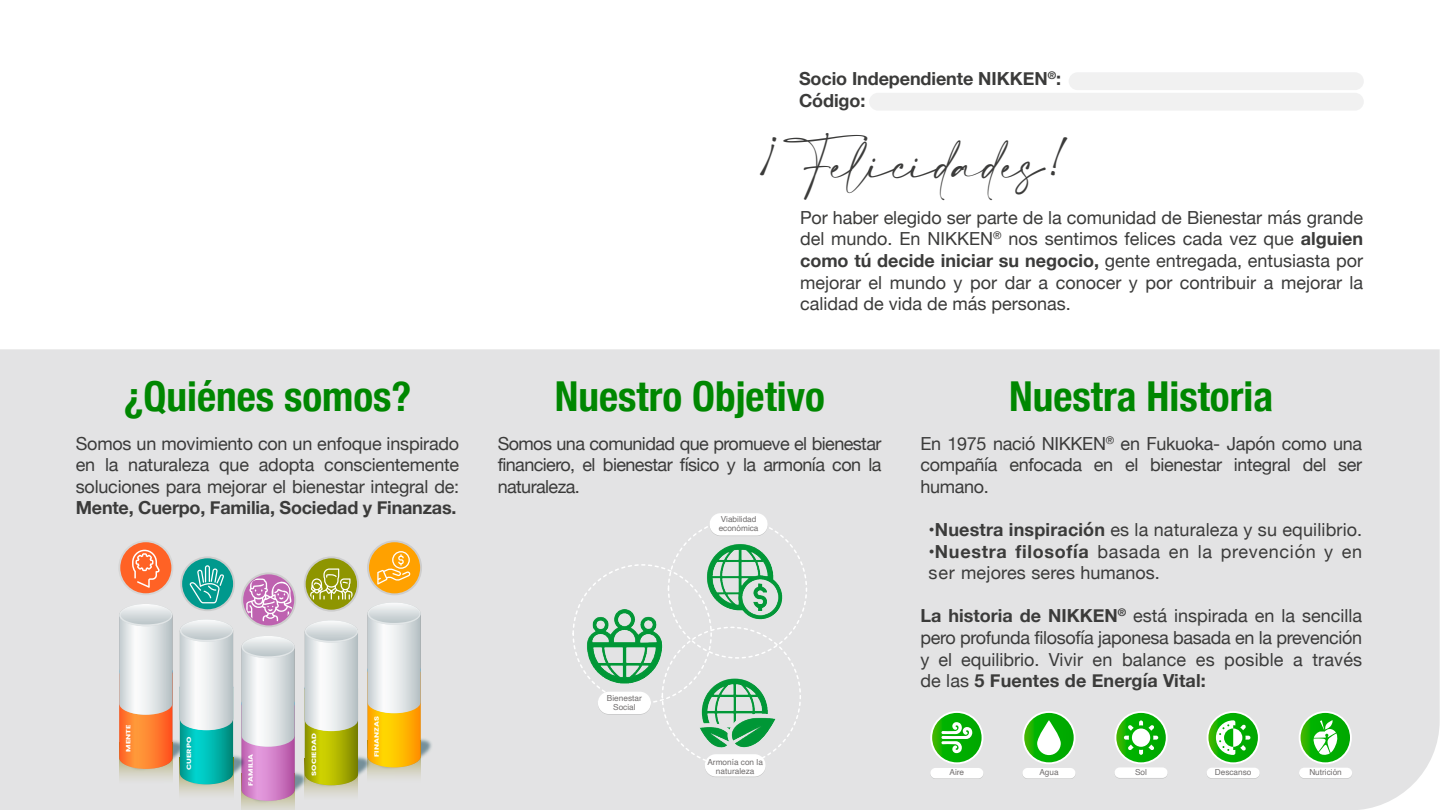
<style>
.page{position:relative;width:1440px;height:810px;background:#fff}
.page>*{position:absolute;margin:0;border:0;box-sizing:border-box;transform-origin:0 0}
.t1{font:700 condensed 41.25px "Helvetica Neue";color:#008701}
.t2{font:37.5px "Amalfi Coast";letter-spacing:-.005em;color:#3b3b3a}
.t3{font:18px/21.6px "Helvetica Neue";letter-spacing:-.01em;color:#3b3b3a;text-align:justify}
.t4{font:700 18px/21.6px "Helvetica Neue";letter-spacing:-.01em;color:#3b3b3a}
.t5{font:18px/21.6px "Helvetica Neue";letter-spacing:.04em;color:#3b3b3a}
.t6{font:18px "Helvetica Neue";letter-spacing:.01em;color:#3b3b3a}
.t7{font:8.25px/9px "Helvetica";color:#726f6f;text-align:center}
.t8{font:700 6.15px "Poppins";color:#fff;scale:1.31 1}
.s1{font-weight:700}
</style>
<div class="page">
<div style="left:0;top:349px;width:1440px;height:461px;background:#e3e3e4"></div>
<svg style="left:930px;top:711px;width:53px;height:53px"></svg>
<svg style="left:932px;top:713px;width:50px;height:49px"></svg>
<svg style="left:941px;top:722px;width:31px;height:31px"></svg>
<svg style="left:930px;top:769px;width:53px;height:10px"></svg>
<div style="left:930px;top:768px;width:53px;height:10px;background:#fff;border-radius:5px"></div>
<svg style="left:1022px;top:711px;width:54px;height:53px"></svg>
<svg style="left:1024px;top:713px;width:50px;height:49px"></svg>
<svg style="left:1037px;top:720px;width:24px;height:35px"></svg>
<div style="left:1022px;top:769px;width:54px;height:10px;background:#dbdcdc;border-radius:5px"></div>
<div style="left:1022px;top:768px;width:54px;height:10px;background:#fff;border-radius:5px"></div>
<svg style="left:1115px;top:711px;width:53px;height:53px"></svg>
<svg style="left:1116px;top:713px;width:50px;height:49px"></svg>
<svg style="left:1124px;top:720px;width:34px;height:35px"></svg>
<svg style="left:1115px;top:768px;width:53px;height:11px"></svg>
<div style="left:1115px;top:767px;width:53px;height:11px;background:#fff;border-radius:5px"></div>
<svg style="left:1207px;top:711px;width:53px;height:53px"></svg>
<svg style="left:1208px;top:713px;width:50px;height:49px"></svg>
<svg style="left:1216px;top:720px;width:34px;height:35px"></svg>
<div style="left:1207px;top:768px;width:53px;height:11px;background:#dbdbdb;border-radius:5px"></div>
<div style="left:1207px;top:768px;width:53px;height:10px;background:#fff;border-radius:5px"></div>
<svg style="left:1299px;top:711px;width:53px;height:53px"></svg>
<svg style="left:1301px;top:713px;width:49px;height:49px"></svg>
<svg style="left:1313px;top:720px;width:26px;height:36px"></svg>
<div style="left:1299px;top:768px;width:53px;height:11px;background:#dadada;border-radius:5px"></div>
<div style="left:1299px;top:768px;width:53px;height:10px;background:#fff;border-radius:5px"></div>
<svg style="left:118px;top:540px;width:55px;height:55px"></svg>
<div style="left:120px;top:542px;width:51px;height:51px;background:#ff6225;border-radius:50%"></div>
<svg style="left:132px;top:550px;width:28px;height:38px"></svg>
<div style="left:104px;top:715px;width:76px;height:79px;background:#e3e3e4"></div>
<svg style="left:119px;top:769px;width:46px;height:15px"></svg>
<svg style="left:119px;top:604px;width:53px;height:165px"></svg>
<svg style="left:241px;top:572px;width:55px;height:55px"></svg>
<div style="left:243px;top:574px;width:51px;height:51px;background:#be62b0;border-radius:50%"></div>
<svg style="left:245px;top:575px;width:48px;height:47px"></svg>
<svg style="left:269px;top:801px;width:21px;height:9px"></svg>
<svg style="left:241px;top:636px;width:54px;height:165px"></svg>
<svg style="left:180px;top:556px;width:55px;height:55px"></svg>
<div style="left:182px;top:558px;width:51px;height:51px;background:#00998d;border-radius:50%"></div>
<svg style="left:189px;top:565px;width:35px;height:38px"></svg>
<img style="left:165px;top:731px;width:104px;height:79px">
<svg style="left:180px;top:784px;width:53px;height:16px"></svg>
<svg style="left:180px;top:619px;width:53px;height:165px"></svg>
<svg style="left:367px;top:540px;width:55px;height:55px"></svg>
<div style="left:369px;top:542px;width:51px;height:51px;background:#ffa100;border-radius:50%"></div>
<svg style="left:377px;top:551px;width:34px;height:34px"></svg>
<div style="left:358px;top:714px;width:99px;height:79px;background:#e3e3e4"></div>
<svg style="left:394px;top:767px;width:27px;height:16px"></svg>
<svg style="left:367px;top:602px;width:54px;height:165px"></svg>
<svg style="left:304px;top:556px;width:55px;height:56px"></svg>
<div style="left:306px;top:558px;width:51px;height:52px;background:#8e9500;border-radius:50%"></div>
<svg style="left:310px;top:568px;width:43px;height:32px"></svg>
<img style="left:290px;top:732px;width:104px;height:78px">
<svg style="left:305px;top:785px;width:53px;height:16px"></svg>
<svg style="left:305px;top:620px;width:53px;height:165px"></svg>
<div style="left:1069px;top:72px;width:295px;height:18px;background:#f1f1f1;border-radius:9px"></div>
<div style="left:869px;top:93px;width:495px;height:18px;background:#f1f1f1;border-radius:9px"></div>
<div style="left:572px;top:518px;width:236px;height:249px;background:#e3e3e4"></div>
<img style="left:706px;top:544px;width:76px;height:76px">
<img style="left:587px;top:608px;width:75px;height:75px">
<div style="left:706px;top:681px;width:77px;height:68px;background:#e3e3e4"></div>
<img style="left:699px;top:679px;width:77px;height:68px">
<div style="left:598px;top:692px;width:53px;height:23px;background:#d4d4d4;border-radius:11px"></div>
<div style="left:598px;top:692px;width:53px;height:22px;background:#fff;border-radius:11px"></div>
<div style="left:705px;top:755px;width:61px;height:22px;background:#d8d8d9;border-radius:11px"></div>
<div style="left:705px;top:754px;width:61px;height:23px;background:#fff;border-radius:11px"></div>
<div style="left:710px;top:513px;width:58px;height:23px;background:#fff;border-radius:11px"></div>
<h1 class="t1" style="left:124px;top:362px;width:289px">¿Quiénes somos?</h1>
<p class="t3" style="left:76px;top:434px;width:385px">Somos un movimiento con un enfoque inspirado en la naturaleza que adopta conscientemente soluciones para mejorar el bienestar integral de:</p>
<p class="t4" style="left:76px;top:498px;width:382px">Mente, Cuerpo, Familia, Sociedad y Finanzas.</p>
<p class="t8" style="left:125px;top:752px;width:22px;rotate:-90deg">MENTE</p>
<p class="t8" style="left:185px;top:770px;width:27px;rotate:-90deg">CUERPO</p>
<p class="t8" style="left:247px;top:786px;width:26px;rotate:-90deg">FAMILIA</p>
<p class="t8" style="left:310px;top:776px;width:34px;rotate:-90deg">SOCIEDAD</p>
<p class="t8" style="left:373px;top:757px;width:33px;rotate:-90deg">FINANZAS</p>
<p class="t4" style="left:799px;top:68px;width:264px">Socio Independiente NIKKEN<sup>®</sup>:<br>Código:</p>
<h2 class="t2" style="left:753px;top:144px;width:324px">¡Felicidades!</h2>
<p class="t3" style="left:800px;top:208px;width:565px">Por haber elegido ser parte de la comunidad de Bienestar más grande del mundo. En NIKKEN<sup>®</sup> nos sentimos felices cada vez que <span class="s1">alguien como tú decide iniciar su negocio,</span> gente entregada, entusiasta por mejorar el mundo y por dar a conocer y por contribuir a mejorar la calidad de vida de más personas.</p>
<h1 class="t1" style="left:555px;top:362px;width:272px">Nuestro Objetivo</h1>
<p class="t3" style="left:498px;top:434px;width:385px">Somos una comunidad que promueve el bienestar financiero, el bienestar físico y la armonía con la naturaleza.</p>
<p class="t7" style="left:607px;top:694px;width:36px">Bienestar<br>Social</p>
<p class="t7" style="left:719px;top:515px;width:41px;text-align:left">Viabilidad económica</p>
<p class="t7" style="left:707px;top:758px;width:57px">Armonía con la naturaleza</p>
<h1 class="t1" style="left:1009px;top:362px;width:266px">Nuestra Historia</h1>
<p class="t3" style="left:920px;top:434px;width:443px">En 1975 nació NIKKEN<sup>®</sup> en Fukuoka- Japón como una compañía enfocada en el bienestar integral del ser humano.</p>
<p class="t6" style="left:929px;top:517px;width:435px"><span class="s1">•Nuestra inspiración</span> es la naturaleza y su equilibrio.</p>
<p class="t5" style="left:929px;top:542px;width:435px">•<span class="s1">Nuestra filosofía</span> basada en la prevención y en ser mejores seres humanos.</p>
<p class="t3" style="left:920px;top:606px;width:443px"><span class="s1">La historia de NIKKEN</span><sup>®</sup> está inspirada en la sencilla pero profunda filosofía japonesa basada en la prevención y el equilibrio. Vivir en balance es posible a través de las <span class="s1">5 Fuentes de Energía Vital:</span></p>
<p class="t7" style="left:950px;top:768px;width:16px">Aire</p>
<p class="t7" style="left:1039px;top:768px;width:21px">Agua</p>
<p class="t7" style="left:1135px;top:768px;width:13px">Sol</p>
<p class="t7" style="left:1215px;top:768px;width:38px">Descanso</p>
<p class="t7" style="left:1309px;top:768px;width:34px">Nutrición</p>
</div>
